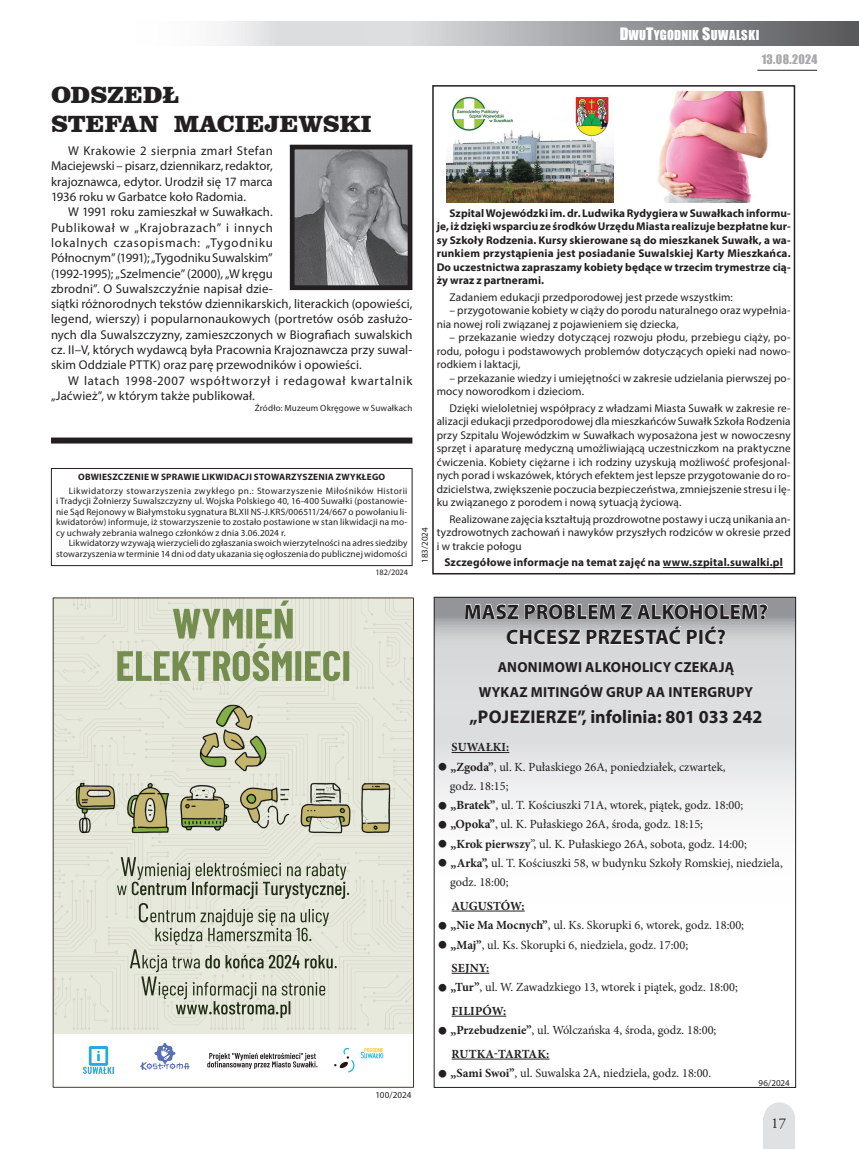
<style>
.page{position:relative;width:859px;height:1149px;background:#fff}
.page>*{position:absolute;margin:0;border:0;box-sizing:border-box;transform-origin:0 0}
.t1{font:900 24px/28.8px "Clarendon BT";letter-spacing:.01em;color:#231f20}
.t2{font:700 21px/25.5px "Myriad Pro";letter-spacing:.02em;color:#231f20}
.t3{font:700 18.45px "Myriad Pro";color:#231f20}
.t4{font:15px "Adobe Garamond Pro";color:#231f20}
.t5{font:700 14.55px "Myriad Pro";letter-spacing:.02em;color:#231f20}
.t6{font:12.75px/15.3px "Myriad Pro";letter-spacing:.01em;color:#231f20;text-align:justify}
.t7{font:12.75px/15.3px "Myriad Pro";letter-spacing:.045em;color:#231f20}
.t8{font:12.6px "Impact";letter-spacing:.015em;color:#fff}
.t9{font:12.45px/23.5px "Minion Pro";color:#231f20}
.t10{font:700 12.45px "Minion Pro";letter-spacing:.01em;color:#231f20}
.t11{font:12px "Impact";letter-spacing:.03em;color:#a8a9ad}
.t12{font:11.25px/13.5px "Myriad Pro";letter-spacing:.01em;color:#231f20;text-align:justify}
.t13{font:700 11.25px/13.5px "Myriad Pro";letter-spacing:.015em;color:#231f20;text-align:justify}
.t14{font:9.3px/10.5px "Myriad Pro";letter-spacing:.01em;color:#231f20;text-align:justify}
.t15{font:700 9.3px "Myriad Pro";letter-spacing:.025em;color:#231f20}
.t16{font:9.15px "Myriad Pro";letter-spacing:-.01em;color:#231f20}
.t17{font:9px "Myriad Pro";letter-spacing:.015em;color:#231f20}
.t18{font:8.25px "Myriad Pro";letter-spacing:-.01em;color:#231f20}
.s1{font-size:15.75px}
.s2{font-weight:700}
</style>
<div class="page">
<svg style="left:219px;top:21px;width:640px;height:25px;background:#acadb0"></svg>
<hr style="left:757px;top:70px;width:60px;height:1px;background:#231f20">
<div style="left:764px;top:1101px;width:31px;height:33px;background:#e0e1e3;border-radius:50%"></div>
<div style="left:764px;top:1117px;width:31px;height:31px;background:#e0e1e3"></div>
<div style="left:434px;top:597px;width:361px;height:392px;background:linear-gradient(to bottom,#bfc0c3,#fff)"></div>
<hr style="left:452px;top:752px;width:57px;height:1px;background:#231f20">
<hr style="left:452px;top:910px;width:73px;height:1px;background:#231f20">
<hr style="left:452px;top:972px;width:37px;height:1px;background:#231f20">
<hr style="left:452px;top:1015px;width:54px;height:1px;background:#231f20">
<hr style="left:452px;top:1058px;width:97px;height:1px;background:#231f20">
<svg style="left:464px;top:574px;width:304px;height:71px"></svg>
<hr style="left:663px;top:567px;width:120px;height:1px;background:#231f20">
<div style="left:432px;top:85px;width:363px;height:489px;border:2px solid #231f20"></div>
<img style="left:446px;top:96px;width:167px;height:107px">
<img style="left:658px;top:91px;width:110px;height:112px">
<img style="left:296px;top:151px;width:110px;height:133px">
<div style="left:290px;top:145px;width:122px;height:145px;border:5px solid #231f20"></div>
<div style="left:51px;top:468px;width:361px;height:98px;border:1px solid #231f20"></div>
<div style="left:51px;top:437px;width:361px;height:6px;background:#231f20"></div>
<img style="left:55px;top:599px;width:357px;height:430px">
<img style="left:76px;top:705px;width:313px;height:77px">
<img style="left:75px;top:782px;width:315px;height:51px">
<img style="left:200px;top:704px;width:67px;height:67px">
<svg style="left:140px;top:1043px;width:50px;height:26px"></svg>
<img style="left:83px;top:1046px;width:31px;height:27px">
<svg style="left:334px;top:1048px;width:49px;height:24px"></svg>
<svg style="left:207px;top:1052px;width:110px;height:16px"></svg>
<svg style="left:117px;top:600px;width:232px;height:81px;background:#c0caad"></svg>
<svg style="left:117px;top:856px;width:232px;height:161px;background:#c7cbbc"></svg>
<h1 class="t1" style="left:51px;top:80px;width:322px">ODSZEDŁ<br>STEFAN MACIEJEWSKI</h1>
<p class="t6" style="left:51px;top:143px;width:223px;text-indent:17px">W Krakowie 2 sierpnia zmarł Stefan Maciejewski – pisarz, dziennikarz, redaktor, krajoznawca, edytor. Urodził się 17 marca 1936 roku w Garbatce koło Radomia.</p>
<p class="t6" style="left:51px;top:204px;width:363px;text-align:left;text-indent:17px">W 1991 roku zamieszkał w Suwałkach.<br>Publikował w „Krajobrazach” i innych<br>lokalnych czasopismach: „Tygodniku<br>Północnym” (1991); „Tygodniku Suwalskim”<br>(1992-1995); „Szelmencie” (2000), „W kręgu<br>zbrodni”. O Suwalszczyźnie napisał dzie-<br>siątki różnorodnych tekstów dziennikarskich, literackich (opowieści, legend, wierszy) i popularnonaukowych (portretów osób zasłużo&shy;nych dla Suwalszczyzny, zamieszczonych w Biografiach suwalskich cz. II–V, których wydawcą była Pracownia Krajoznawcza przy suwal&shy;skim Oddziale PTTK) oraz parę przewodników i opowieści.</p>
<p class="t7" style="left:51px;top:372px;width:363px;text-indent:17px">W latach 1998-2007 współtworzył i redagował kwartalnik „Jaćwież”, w którym także publikował.</p>
<p class="t17" style="left:255px;top:402px;width:159px">Źródło: Muzeum Okręgowe w Suwałkach</p>
<p class="t15" style="left:78px;top:470px;width:14px">OBWIESZCZE</p>
<p class="t15" style="left:135px;top:470px;width:33px">NIE WSPRAWIE</p>
<p class="t15" style="left:202px;top:470px;width:11px">LIKWIDACJI</p>
<p class="t15" style="left:254px;top:470px;width:24px">STOWARZYSZE</p>
<p class="t15" style="left:318px;top:470px;width:25px">NIA ZWYKŁEG</p>
<p class="t15" style="left:379px;top:470px;width:8px">O</p>
<p class="t14" style="left:56px;top:485px;width:353px;text-indent:13px">Likwidatorzy stowarzyszenia zwykłego pn.: Stowarzyszenie Miłośników Historii i Tradycji Żołnierzy Suwalszczyzny ul. Wojska Polskiego 40, 16-400 Suwałki (postanowie&shy;nie Sąd Rejonowy w Białymstoku sygnatura BLXII NS-J.KRS/006511/24/667 o powołaniu li&shy;kwidatorów) informuje, iż stowarzyszenie to zostało postawione w stan likwidacji na mo&shy;cy uchwały zebrania walnego członków z dnia 3.06.2024 r.</p>
<p class="t14" style="left:56px;top:537px;width:353px;text-align:right">Likwidatorzy wzywają wierzycieli do zgłaszania swoich wierzytelności na adres siedziby stowarzyszenia w terminie 14 dni od daty ukazania się ogłoszenia do publicznej widomości</p>
<p class="t18" style="left:375px;top:566px;width:34px">182/2024</p>
<p class="t8" style="left:620px;top:26px;width:141px"><span class="s1">D</span>WU<span class="s1">T</span>YGODNIK <span class="s1">S</span>UWALSKI</p>
<p class="t11" style="left:762px;top:50px;width:57px">13.08.2024</p>
<p class="t17" style="left:419px;top:562px;width:37px;rotate:-90deg">183/2024</p>
<p class="t13" style="left:437px;top:206px;width:356px;text-indent:13px">Szpital Wojewódzki im. dr. Ludwika Rydygiera w Suwałkach informu&shy;je, iż dzięki wsparciu ze środków Urzędu Miasta realizuje bezpłatne kur&shy;sy Szkoły Rodzenia. Kursy skierowane są do mieszkanek Suwałk, a wa&shy;runkiem przystąpienia jest posiadanie Suwalskiej Karty Mieszkańca.<br>Do uczestnictwa zapraszamy kobiety będące w trzecim trymestrze cią&shy;ży wraz z partnerami.</p>
<p class="t12" style="left:449px;top:290px;width:285px">Zadaniem edukacji przedporodowej jest przede wszystkim:</p>
<p class="t12" style="left:437px;top:303px;width:355px;text-indent:13px">– przygotowanie kobiety w ciąży do porodu naturalnego oraz wypełnia&shy;nia nowej roli związanej z pojawieniem się dziecka,</p>
<p class="t12" style="left:437px;top:330px;width:355px;text-indent:13px">– przekazanie wiedzy dotyczącej rozwoju płodu, przebiegu ciąży, po&shy;rodu, połogu i podstawowych problemów dotyczących opieki nad nowo&shy;rodkiem i laktacji,</p>
<p class="t12" style="left:437px;top:371px;width:355px;text-indent:13px">– przekazanie wiedzy i umiejętności w zakresie udzielania pierwszej po&shy;mocy noworodkom i dzieciom.</p>
<p class="t12" style="left:437px;top:401px;width:355px;text-indent:13px">Dzięki wieloletniej współpracy z władzami Miasta Suwałk w zakresie re&shy;alizacji edukacji przedporodowej dla mieszkańców Suwałk Szkoła Rodzenia przy Szpitalu Wojewódzkim w Suwałkach wyposażona jest w nowoczesny sprzęt i aparaturę medyczną umożliwiającą uczestniczkom na praktyczne ćwiczenia. Kobiety ciężarne i ich rodziny uzyskują możliwość profesjonal&shy;nych porad i wskazówek, których efektem jest lepsze przygotowanie do ro&shy;dzicielstwa, zwiększenie poczucia bezpieczeństwa, zmniejszenie stresu i lę&shy;ku związanego z porodem i nową sytuacją życiową.</p>
<p class="t12" style="left:437px;top:512px;width:355px;text-indent:13px">Realizowane zajęcia kształtują prozdrowotne postawy i uczą unikania an&shy;tyzdrowotnych zachowań i nawyków przyszłych rodziców w okresie przed i w trakcie połogu</p>
<p class="t13" style="left:444px;top:555px;width:340px">Szczegółowe informacje na temat zajęć na www.szpital.suwalki.pl</p>
<p class="t16" style="left:375px;top:1088px;width:37px">100/2024</p>
<h2 class="t2" style="left:464px;top:598px;width:15px">MASZ</h2>
<h2 class="t2" style="left:506px;top:598px;width:263px;text-indent:17px">PROBLEM Z ALKOHOLEM?<br>CHCESZ</h2>
<h2 class="t2" style="left:585px;top:623px;width:13px">PRZESTAĆ</h2>
<h2 class="t2" style="left:686px;top:623px;width:42px">PIĆ ?</h2>
<p class="t5" style="left:498px;top:657px;width:187px">ANONIMOWI ALKOHOLICY CZEKAJĄ</p>
<p class="t5" style="left:479px;top:682px;width:11px">WYKAZ</p>
<p class="t5" style="left:531px;top:682px;width:8px">MITI</p>
<p class="t5" style="left:560px;top:682px;width:22px">NGÓW</p>
<p class="t5" style="left:606px;top:682px;width:10px">GRUP</p>
<p class="t5" style="left:646px;top:682px;width:47px">AA INTERGRUPY</p>
<h3 class="t3" style="left:469px;top:704px;width:43px">„POJEZIERZE</h3>
<h3 class="t3" style="left:577px;top:704px;width:187px">”, infolinia: 801 033 242</h3>
<p class="t10" style="left:452px;top:738px;width:59px">Suwałki:</p>
<p class="t9" style="left:450px;top:756px;width:277px;line-height:19.2px;text-indent:-11px">■ <span class="s2">„Zgoda”</span>, ul. K. Pułaskiego 26A, poniedziałek, czwartek, godz. 18:15;</p>
<p class="t9" style="left:439px;top:793px;width:306px">■ <span class="s2">„Bratek”</span>, ul. T. Kościuszki 71A, wtorek, piątek, godz. 18:00;</p>
<p class="t9" style="left:439px;top:812px;width:266px">■ <span class="s2">„Opoka”</span>, ul. K. Pułaskiego 26A, środa, godz. 18:15;</p>
<p class="t9" style="left:439px;top:831px;width:310px">■ <span class="s2">„Krok pierwszy</span>”, ul. K. Pułaskiego 26A, sobota, godz. 14:00;</p>
<p class="t9" style="left:450px;top:853px;width:334px;line-height:19.2px;text-indent:-11px">■ <span class="s2">„Arka”,</span> ul. T. Kościuszki 58, w budynku Szkoły Romskiej, niedziela, godz. 18:00;</p>
<p class="t10" style="left:452px;top:896px;width:75px">Augustów:</p>
<p class="t9" style="left:439px;top:913px;width:307px">■ <span class="s2">„Nie Ma Mocnych”</span>, ul. Ks. Skorupki 6, wtorek, godz. 18:00;</p>
<p class="t9" style="left:452px;top:932px;width:238px;text-indent:-13px">■ <span class="s2">„Maj”</span>, ul. Ks. Skorupki 6, niedziela, godz. 17:00;<br><span class="s2">Sejny:</span></p>
<p class="t9" style="left:452px;top:975px;width:288px;text-indent:-13px">■ <span class="s2">„Tur”</span>, ul. W. Zawadzkiego 13, wtorek i piątek, godz. 18:00;<br><span class="s2">Filipów:</span></p>
<p class="t9" style="left:452px;top:1018px;width:266px;text-indent:-13px">■ <span class="s2">„Przebudzenie”</span>, ul. Wólczańska 4, środa, godz. 18:00;<br><span class="s2">Rutka-tartak:</span></p>
<p class="t9" style="left:439px;top:1061px;width:274px">■ <span class="s2">„Sami Swoi”</span>, ul. Suwalska 2A, niedziela, godz. 18:00.</p>
<p class="t17" style="left:759px;top:1076px;width:33px">96/2024</p>
<h3 class="t4" style="left:771px;top:1113px;width:16px">17</h3>
</div>
